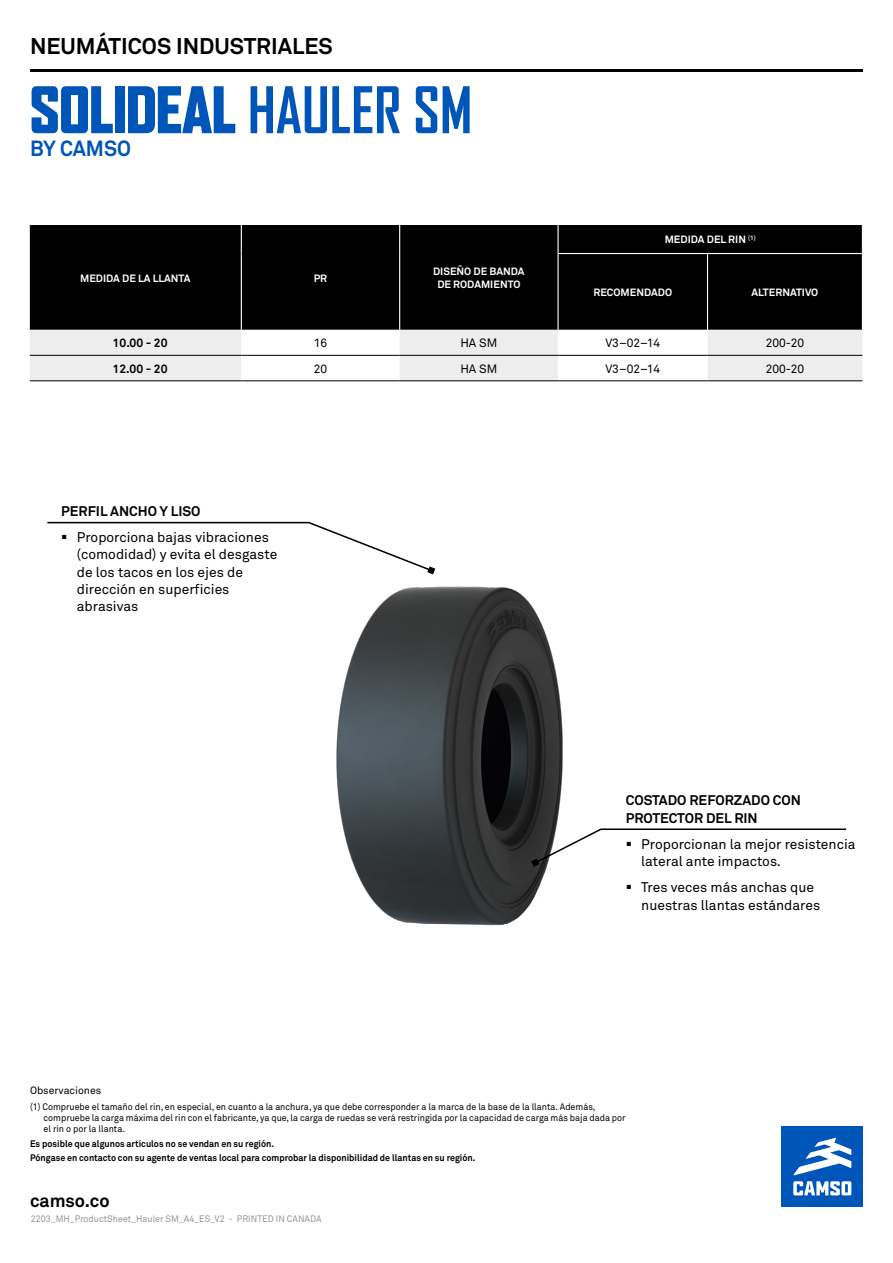
<style>
.page{position:relative;width:893px;height:1263px;background:#fff}
.page>*{position:absolute;margin:0;border:0;box-sizing:border-box;transform-origin:0 0}
.t1{font:900 61.5px "Agency FB";color:#0055b8;scale:.95 1}
.t2{font:700 22.5px "Akkurat Office";color:#000}
.t3{font:700 21.75px "Akkurat Office";color:#0055b8;scale:.95 1}
.t4{font:700 18px "Akkurat Office";color:#000}
.t5{font:13.8px/17.2px "Akkurat Office";color:#000}
.t6{font:700 13.8px/17.2px "Akkurat Office";color:#000}
.t7{font:12px "Akkurat Office";color:#000}
.t8{font:700 12px "Akkurat Office";color:#000}
.t9{font:700 10.5px/12.6px "Akkurat Office";color:#fff;text-align:center}
.t10{font:10.5px "Akkurat Office";color:#000}
.t11{font:9.3px/11.2px "Akkurat Office";color:#000;scale:.95 1}
.t12{font:700 9.3px/14.2px "Akkurat Office";color:#000;scale:.95 1}
.t13{font:9.3px "Akkurat Office";color:#939598;scale:.95 1}
.s1{font-weight:700}
</style>
<div class="page">
<hr style="left:30px;top:69px;width:833px;height:3px;background:#000">
<div style="left:782px;top:1126px;width:81px;height:81px;background:#0055b8"></div>
<svg style="left:793px;top:1181px;width:58px;height:14px"></svg>
<svg style="left:793px;top:1138px;width:58px;height:37px"></svg>
<img style="left:336px;top:568px;width:227px;height:358px">
<svg style="left:531px;top:828px;width:316px;height:39px"></svg>
<svg style="left:47px;top:521px;width:388px;height:53px"></svg>
<div style="left:30px;top:225px;width:832px;height:105px;background:#000"></div>
<svg style="left:30px;top:330px;width:832px;height:50px"></svg>
<svg style="left:241px;top:225px;width:1px;height:29px"></svg>
<svg style="left:399px;top:225px;width:1px;height:29px"></svg>
<hr style="left:241px;top:254px;width:1px;height:76px;background:#fff">
<hr style="left:399px;top:254px;width:1px;height:76px;background:#fff">
<hr style="left:557px;top:225px;width:2px;height:28px;background:#fff">
<hr style="left:557px;top:253px;width:150px;height:1px;background:#fff">
<hr style="left:707px;top:253px;width:156px;height:1px;background:#fff">
<hr style="left:557px;top:254px;width:2px;height:76px;background:#fff">
<hr style="left:707px;top:254px;width:1px;height:76px;background:#fff">
<hr style="left:30px;top:355px;width:211px;height:1px;background:#000">
<hr style="left:241px;top:355px;width:159px;height:1px;background:#000">
<hr style="left:400px;top:355px;width:158px;height:1px;background:#000">
<hr style="left:558px;top:355px;width:149px;height:1px;background:#000">
<hr style="left:707px;top:355px;width:155px;height:1px;background:#000">
<hr style="left:30px;top:380px;width:211px;height:1px;background:#000">
<hr style="left:241px;top:380px;width:159px;height:1px;background:#000">
<hr style="left:400px;top:380px;width:158px;height:1px;background:#000">
<hr style="left:558px;top:380px;width:149px;height:1px;background:#000">
<hr style="left:707px;top:380px;width:155px;height:1px;background:#000">
<h2 class="t2" style="left:30px;top:32px;width:304px">NEUMÁTICOS INDUSTRIALES</h2>
<h1 class="t1" style="left:30px;top:74px;width:467px">SOLIDEAL <span class="s1">HAULER SM</span></h1>
<h3 class="t3" style="left:30px;top:135px;width:108px">BY CAMSO</h3>
<p class="t9" style="left:80px;top:272px;width:112px">MEDIDA DE LA LLANTA</p>
<p class="t9" style="left:314px;top:272px;width:15px">PR</p>
<p class="t9" style="left:433px;top:265px;width:93px">DISEÑO DE BANDA<br>DE RODAMIENTO</p>
<p class="t9" style="left:665px;top:233px;width:93px">MEDIDA DEL RIN <sup>(1)</sup></p>
<p class="t9" style="left:593px;top:286px;width:80px">RECOMENDADO</p>
<p class="t9" style="left:752px;top:286px;width:68px">ALTERNATIVO</p>
<p class="t8" style="left:113px;top:335px;width:56px">10.00 - 20</p>
<p class="t7" style="left:314px;top:336px;width:15px">16</p>
<p class="t7" style="left:460px;top:336px;width:39px">HA SM</p>
<p class="t7" style="left:605px;top:336px;width:56px">V3–02–14</p>
<p class="t7" style="left:766px;top:336px;width:40px">200-20</p>
<p class="t8" style="left:113px;top:361px;width:56px">12.00 - 20</p>
<p class="t7" style="left:314px;top:362px;width:15px">20</p>
<p class="t7" style="left:460px;top:362px;width:39px">HA SM</p>
<p class="t7" style="left:605px;top:362px;width:56px">V3–02–14</p>
<p class="t7" style="left:766px;top:362px;width:40px">200-20</p>
<h3 class="t6" style="left:61px;top:502px;width:141px">PERFIL ANCHO Y LISO</h3>
<h3 class="t5" style="left:77px;top:529px;width:202px;text-indent:-16px">▪ Proporciona bajas vibraciones (comodidad) y evita el desgaste de los tacos en los ejes de dirección en superficies abrasivas</h3>
<h3 class="t6" style="left:626px;top:792px;width:177px">COSTADO REFORZADO CON<br>PROTECTOR DEL RIN</h3>
<h3 class="t5" style="left:641px;top:836px;width:216px;text-indent:-16px">▪ Proporcionan la mejor resistencia lateral ante impactos.</h3>
<h3 class="t5" style="left:641px;top:879px;width:181px;text-indent:-16px">▪ Tres veces más anchas que nuestras llantas estándares</h3>
<p class="t10" style="left:30px;top:1084px;width:73px">Observaciones</p>
<p class="t11" style="left:44px;top:1101px;width:614px;text-indent:-14px">(1) Compruebe el tamaño del rin, en especial, en cuanto a la anchura, ya que debe corresponder a la marca de la base de la llanta. Además, compruebe la carga máxima del rin con el fabricante, ya que, la carga de ruedas se verá restringida por la capacidad de carga más baja dada por el rin o por la llanta.</p>
<p class="t12" style="left:30px;top:1136px;width:470px">Es posible que algunos artículos no se vendan en su región.<br>Póngase en contacto con su agente de ventas local para comprobar la disponibilidad de llantas en su región.</p>
<h3 class="t4" style="left:30px;top:1189px;width:81px">camso.co</h3>
<p class="t13" style="left:31px;top:1213px;width:307px">2203_MH_ProductSheet_Hauler SM_A4_ES_V2 - PRINTED IN CANADA</p>
</div>
